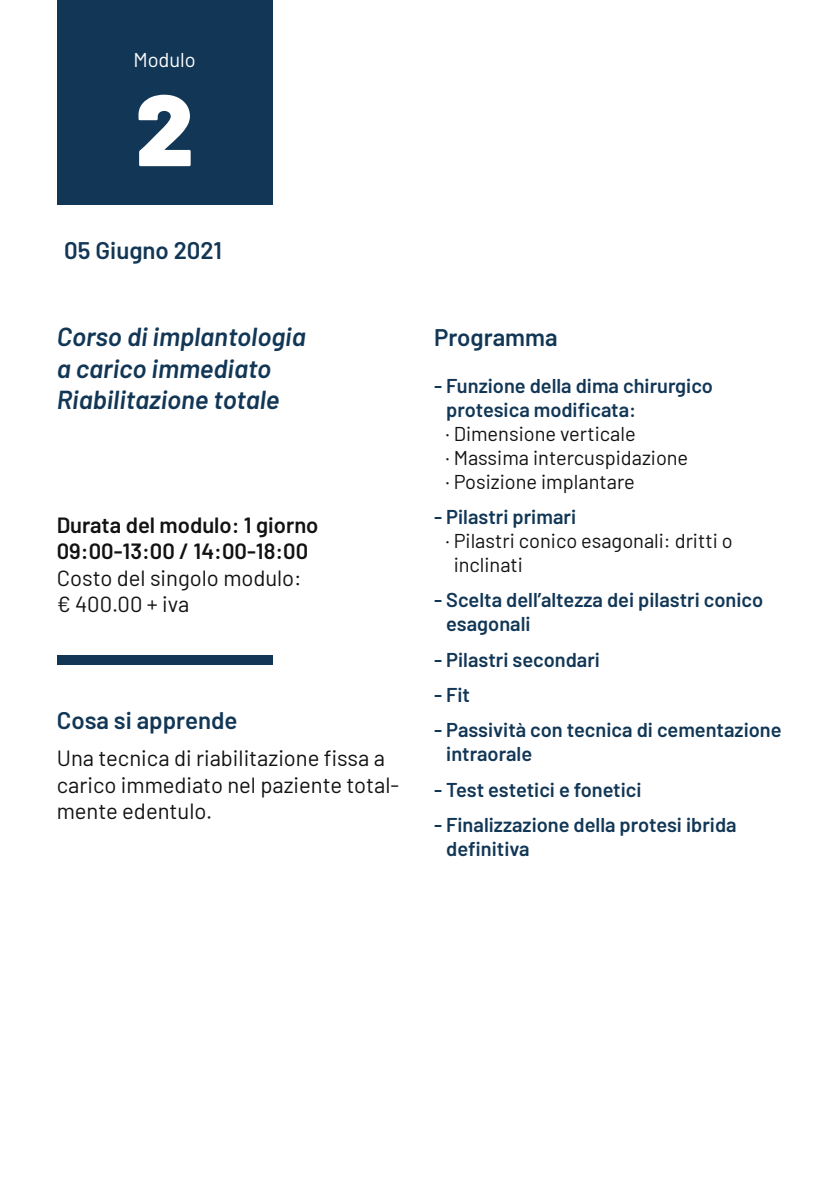
<style>
.page{position:relative;width:840px;height:1191px;background:#fff}
.page>*{position:absolute;margin:0;border:0;box-sizing:border-box;transform-origin:0 0}
.t1{font:900 101px "Barlow";color:#fff}
.t2{font:italic 600 26px/31.2px "Barlow";color:#123756}
.t3{font:600 24px "Barlow";color:#123756}
.t4{font:22px/26.4px "Barlow";color:#121212}
.t5{font:600 22px/26.4px "Barlow";color:#121212}
.t6{font:600 20px/24px "Barlow";color:#123756}
.t7{font:20px/24px "Barlow";color:#121212}
.t8{font:20px "Barlow";color:#fff}
</style>
<div class="page">
<div style="left:57px;top:0;width:215px;height:204px;background:#123756"></div>
<div style="left:57px;top:655px;width:215px;height:10px;background:#123756"></div>
<p class="t8" style="left:133px;top:45px;width:64px">Modulo</p>
<h1 class="t1" style="left:135px;top:54px;width:60px">2</h1>
<p class="t3" style="left:64px;top:233px;width:159px">05 Giugno 2021</p>
<h2 class="t2" style="left:57px;top:319px;width:250px">Corso di implantologia a carico immediato<br>Riabilitazione totale</h2>
<p class="t5" style="left:57px;top:510px;width:263px">Durata del modulo: 1 giorno<br>09:00-13:00 / 14:00-18:00</p>
<p class="t4" style="left:57px;top:562px;width:246px">Costo del singolo modulo: € 400.00 + iva</p>
<p class="t3" style="left:57px;top:702px;width:182px">Cosa si apprende</p>
<p class="t4" style="left:57px;top:743px;width:344px">Una tecnica di riabilitazione fissa a carico immediato nel paziente total&shy;mente edentulo.</p>
<p class="t3" style="left:434px;top:319px;width:125px">Programma</p>
<p class="t6" style="left:446px;top:372px;width:268px;text-indent:-12px">- Funzione della dima chirurgico protesica modificata:</p>
<p class="t7" style="left:445px;top:420px;width:244px">· Dimensione verticale<br>· Massima intercuspidazione · Posizione implantare</p>
<p class="t6" style="left:434px;top:503px;width:143px">- Pilastri primari</p>
<p class="t7" style="left:453px;top:527px;width:280px;text-indent:-8px">· Pilastri conico esagonali: dritti o inclinati</p>
<p class="t6" style="left:446px;top:586px;width:318px;text-indent:-12px">- Scelta dell’altezza dei pilastri conico esagonali</p>
<p class="t6" style="left:434px;top:646px;width:167px">- Pilastri secondari</p>
<p class="t6" style="left:434px;top:681px;width:37px">- Fit</p>
<p class="t6" style="left:446px;top:716px;width:336px;text-indent:-12px">- Passività con tecnica di cementazione intraorale</p>
<p class="t6" style="left:434px;top:776px;width:209px">- Test estetici e fonetici</p>
<p class="t6" style="left:446px;top:811px;width:292px;text-indent:-12px">- Finalizzazione della protesi ibrida definitiva</p>
</div>
